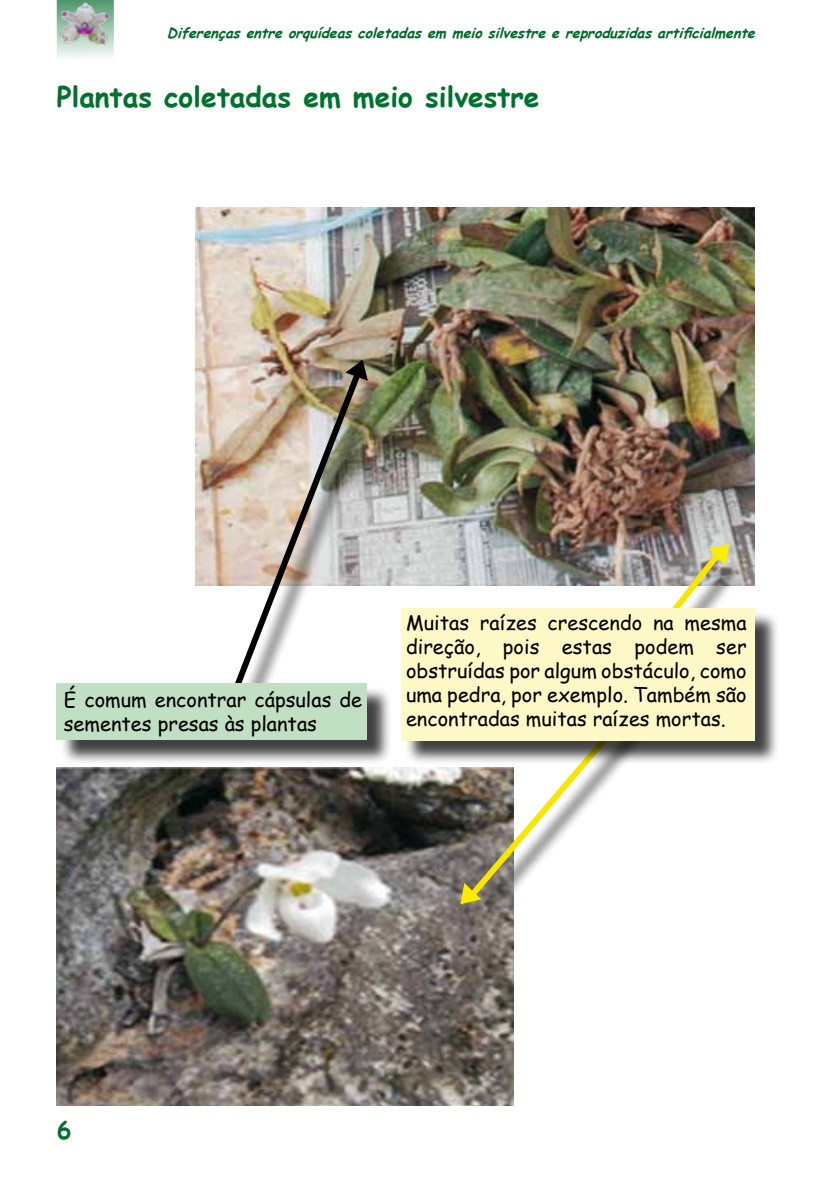
<style>
.page{position:relative;width:840px;height:1191px;background:#fff}
.page>*{position:absolute;margin:0;border:0;box-sizing:border-box;transform-origin:0 0}
.t1{font:700 28px "Comic Sans MS";color:#00722d}
.t2{font:700 24px "Comic Sans MS";color:#00722d}
.t3{font:20px/24px "Comic Sans MS";color:#000}
.t4{font:italic 700 14px "Comic Sans MS";color:#006829}
</style>
<div class="page">
<svg style="left:57px;top:0;width:57px;height:58px"></svg>
<img style="left:57px;top:0;width:55px;height:45px">
<img style="left:195px;top:208px;width:559px;height:377px">
<div style="left:632px;top:556px;width:110px;height:132px;background:#000;opacity:.75"></div>
<img style="left:57px;top:767px;width:456px;height:339px">
<div style="left:228px;top:373px;width:155px;height:359px;background:#000;opacity:.75"></div>
<img style="left:220px;top:363px;width:146px;height:320px">
<div style="left:60px;top:686px;width:332px;height:79px;background:#000;opacity:.75"></div>
<div style="left:57px;top:683px;width:310px;height:57px;background:#c1dfc2"></div>
<div style="left:403px;top:611px;width:376px;height:154px;background:#000;opacity:.75"></div>
<div style="left:400px;top:608px;width:354px;height:132px;background:#fff9c7"></div>
<svg style="left:344px;top:358px;width:25px;height:24px"></svg>
<svg style="left:459px;top:740px;width:179px;height:186px"></svg>
<svg style="left:623px;top:522px;width:106px;height:86px"></svg>
<p class="t4" style="left:167px;top:22px;width:594px">Diferenças entre orquídeascoletadas em meiosilvestre e reproduzidas artificialmente</p>
<h1 class="t1" style="left:57px;top:77px;width:484px">Plantas coletadas em meio silvestre</h1>
<p class="t3" style="left:64px;top:687px;width:300px">É comum encontrar cápsulas de sementes presas às plantas</p>
<p class="t3" style="left:406px;top:610px;width:342px;text-align:justify">Muitas raízes crescendo na mesma direção, pois estas podem ser obstruídas por algum obstáculo, como uma pedra, por exemplo. Também são encontradas muitas raízes mortas.</p>
<p class="t2" style="left:57px;top:1112px;width:16px">6</p>
</div>
